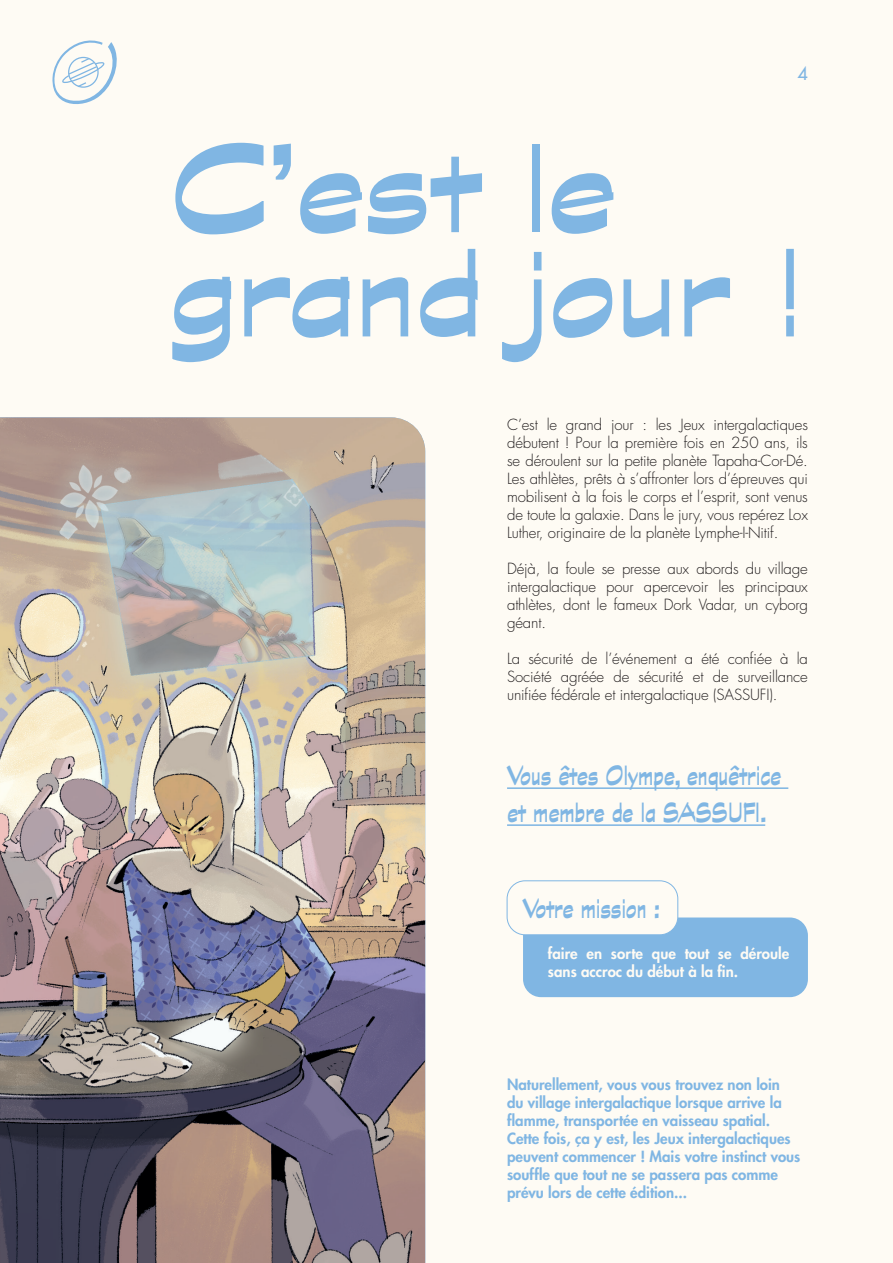
<style>
.page{position:relative;width:893px;height:1263px;background:#fefbf4}
.page>*{position:absolute;margin:0;border:0;box-sizing:border-box;transform-origin:0 0}
.t1{font:700 139.05px/104.2px "Graphite Std";color:#80b6e3}
.t2{font:700 condensed 30.75px/36.9px "Graphite Std";letter-spacing:-.01em;color:#80b6e3}
.t3{font:500 18px "Futura Std";color:#80b6e3}
.t4{font:300 15px/18px "Futura Std";letter-spacing:-.01em;color:#231f20;text-align:justify}
.t5{font:800 15px/18px "Futura Std";color:#80b6e3}
.t6{font:800 15px/18px "Futura Std";color:#fefbf4}
</style>
<div class="page">
<svg style="left:52px;top:40px;width:65px;height:64px"></svg>
<img style="left:0;top:417px;width:425px;height:846px">
<hr style="left:507px;top:787px;width:281px;height:2px;background:#80b6e3">
<hr style="left:507px;top:824px;width:258px;height:2px;background:#80b6e3">
<div style="left:523px;top:917px;width:285px;height:80px;background:#80b6e3;border-radius:18px"></div>
<div style="left:507px;top:881px;width:171px;height:54px;background:#fefbf4;border-radius:18px"></div>
<div style="left:507px;top:880px;width:171px;height:55px;border:1px solid #80b6e3;border-radius:18px"></div>
<p class="t3" style="left:797px;top:62px;width:12px">4</p>
<h1 class="t1" style="left:170px;top:136px;width:635px">C’est le grand jour !</h1>
<p class="t4" style="left:507px;top:416px;width:302px">C’est le grand jour : les Jeux intergalactiques débutent ! Pour la première fois en 250 ans, ils se déroulent sur la petite planète Tapaha-Cor-Dé.<br>Les athlètes, prêts à s’affronter lors d’épreuves qui mobilisent à la fois le corps et l’esprit, sont venus de toute la galaxie. Dans le jury, vous repérez Lox Luther, originaire de la planète Lymphe-I-Nitif.</p>
<p class="t4" style="left:507px;top:560px;width:302px">Déjà, la foule se presse aux abords du village intergalactique pour apercevoir les principaux athlètes, dont le fameux Dork Vadar, un cyborg géant.</p>
<p class="t4" style="left:507px;top:650px;width:302px">La sécurité de l’événement a été confiée à la Société agréée de sécurité et de surveillance unifiée fédérale et intergalactique (SASSUFI).</p>
<h2 class="t2" style="left:507px;top:757px;width:276px">Vous êtes Olympe, enquêtrice et membre de la SASSUFI.</h2>
<h2 class="t2" style="left:523px;top:889px;width:139px">Votre mission :</h2>
<p class="t6" style="left:548px;top:944px;width:243px">faire en sorte que tout se déroule sans accroc du début à la fin.</p>
<p class="t5" style="left:507px;top:1075px;width:295px">Naturellement, vous vous trouvez non loin<br>du village intergalactique lorsque arrive la flamme, transportée en vaisseau spatial.<br>Cette fois, ça y est, les Jeux intergalactiques peuvent commencer ! Mais votre instinct vous souffle que tout ne se passera pas comme prévu lors de cette édition...</p>
</div>
